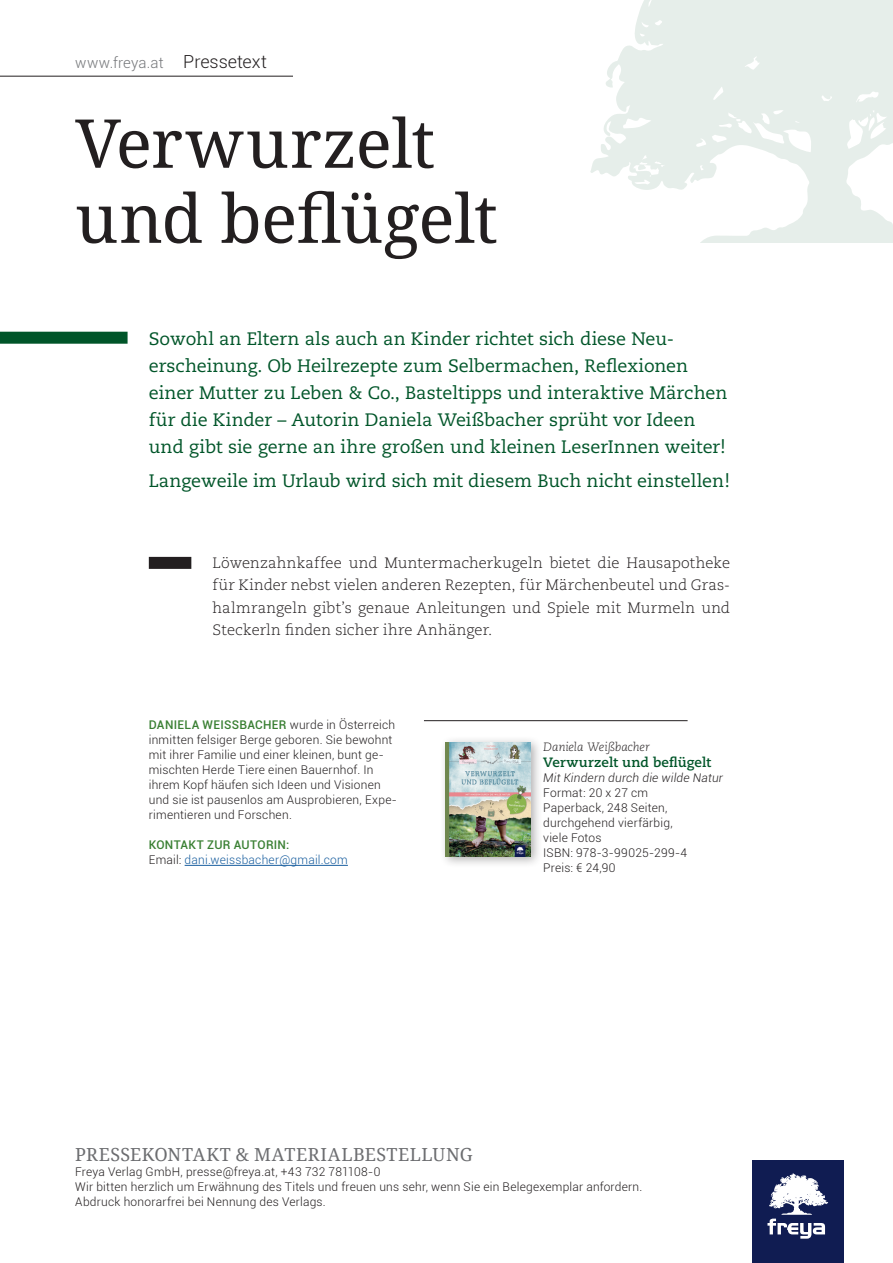
<style>
.page{position:relative;width:893px;height:1263px;background:#fff}
.page>*{position:absolute;margin:0;border:0;box-sizing:border-box;transform-origin:0 0}
.t1{font:67.5px/75px "Noto Serif";letter-spacing:-.01em;color:#231f20}
.t2{font:18px/27px "Caecilia";color:#005529}
.t3{font:18px "Noto Serif";letter-spacing:.025em;color:#6c6d70}
.t4{font:300 15px/22.5px "Caecilia";letter-spacing:.005em;color:#231f20;text-align:justify}
.t5{font:300 15px "Roboto";letter-spacing:.01em;color:#76787b}
.t6{font:700 13.5px "Caecilia";letter-spacing:.005em;color:#005529}
.t7{font:300 12px/15px "Roboto";letter-spacing:.02em;color:#231f20}
.t8{font:300 12px/15px "Roboto";letter-spacing:.015em;color:#175d9e}
.t9{font:italic 300 12px "Roboto";letter-spacing:.02em;color:#231f20}
.t10{font:italic 300 12px "Caecilia";letter-spacing:-.005em;color:#231f20}
.s1{font-size:18px;color:#231f20}
.s2{font-weight:500;color:#3a8033}
.s3{color:#231f20}
</style>
<div class="page">
<hr style="left:0;top:76px;width:293px;height:1px;background:#231f20">
<div style="left:0;top:332px;width:128px;height:12px;background:#005529"></div>
<div style="left:752px;top:1161px;width:91px;height:102px;background:#101c52"></div>
<svg style="left:767px;top:1173px;width:61px;height:65px"></svg>
<svg style="left:590px;top:0;width:303px;height:243px;fill:#e6eeea"></svg>
<div style="left:149px;top:557px;width:42px;height:12px;background:#231f20"></div>
<hr style="left:185px;top:865px;width:163px;height:1px;background:#175d9e">
<hr style="left:424px;top:720px;width:264px;height:1px;background:#231f20">
<div style="left:439px;top:736px;width:104px;height:132px;background:#231f20;opacity:.35"></div>
<img style="left:445px;top:742px;width:85px;height:114px">
<p class="t5" style="left:75px;top:52px;width:193px">www.freya.at <span class="s1">Pressetext</span></p>
<h1 class="t1" style="left:75px;top:103px;width:424px">Verwurzelt und beflügelt</h1>
<p class="t2" style="left:149px;top:325px;width:580px">Sowohl an Eltern als auch an Kinder richtet sich diese Neu&shy;erscheinung. Ob Heilrezepte zum Selbermachen, Reflexionen einer Mutter zu Leben &amp; Co., Basteltipps und interaktive Märchen für die Kinder – Autorin Daniela Weißbacher sprüht vor Ideen und gibt sie gerne an ihre großen und kleinen LeserInnen weiter!</p>
<h2 class="t2" style="left:149px;top:468px;width:583px">Langeweile im Urlaub wird sich mit diesem Buch nicht einstellen!</h2>
<p class="t4" style="left:213px;top:552px;width:519px">Löwenzahnkaffee und Muntermacherkugeln bietet die Hausapotheke für Kinder nebst vielen anderen Rezepten, für Märchenbeutel und Gras&shy;halmrangeln gibt’s genaue Anleitungen und Spiele mit Murmeln und Steckerln finden sicher ihre Anhänger.</p>
<p class="t7" style="left:149px;top:717px;width:250px"><span class="s2">DANIELA WEISSBACHER</span> wurde in Österreich inmitten felsiger Berge geboren. Sie bewohnt mit ihrer Familie und einer kleinen, bunt ge&shy;mischten Herde Tiere einen Bauernhof. In ihrem Kopf häufen sich Ideen und Visionen und sie ist pausenlos am Ausprobieren, Expe&shy;rimentieren und Forschen.</p>
<p class="t8" style="left:149px;top:837px;width:201px"><span class="s2">KONTAKT ZUR AUTORIN:<br></span><span class="s3">Email:</span> dani.weissbacher@gmail.com</p>
<p class="t10" style="left:543px;top:740px;width:108px">Daniela Weißbacher</p>
<p class="t6" style="left:543px;top:755px;width:169px">Verwurzelt und beflügelt</p>
<p class="t9" style="left:543px;top:770px;width:181px">Mit Kindern durch die wilde Natur</p>
<p class="t7" style="left:543px;top:785px;width:145px">Format: 20 x 27 cm<br>Paperback, 248 Seiten, durchgehend vierfärbig, viele Fotos<br>ISBN: 978-3-99025-299-4<br>Preis: € 24,90</p>
<h2 class="t3" style="left:75px;top:1142px;width:399px">PRESSEKONTAKT &amp; MATERIALBESTELLUNG</h2>
<p class="t7" style="left:75px;top:1164px;width:569px">Freya Verlag GmbH, presse@freya.at, +43 732 781108-0<br>Wir bitten herzlich um Erwähnung des Titels und freuen uns sehr, wenn Sie ein Belegexemplar anfordern.<br>Abdruck honorarfrei bei Nennung des Verlags.</p>
</div>
